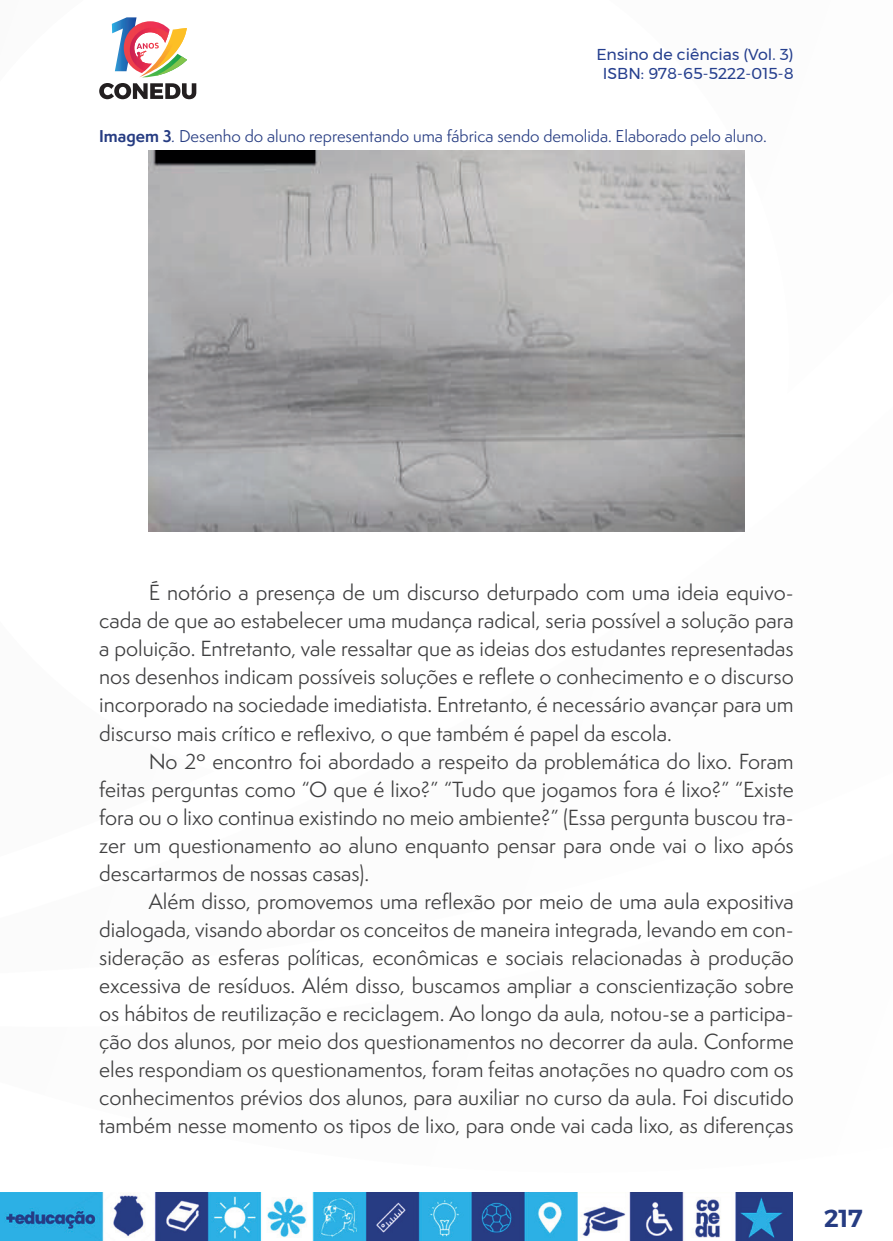
<style>
.page{position:relative;width:893px;height:1241px;background:#fff}
.page>*{position:absolute;margin:0;border:0;box-sizing:border-box;transform-origin:0 0}
.t1{font:600 24.5px "Montserrat";color:#263c82}
._7_CORPO{font:20.12px/28px "Semplicita Pro";color:#3e3e3f;text-align:justify}
._9_LEGENDAS{font:15.75px "Semplicita Pro";color:#263c82}
.t2{font:15.75px/18.9px "Montserrat";color:#253f8e;text-align:center}
.s1{font-weight:700}
.s2{font-style:italic}
</style>
<div class="page">
<svg style="left:112px;top:17px;width:75px;height:60px"></svg>
<svg style="left:99px;top:83px;width:97px;height:16px"></svg>
<img style="left:0;top:1192px;width:793px;height:48px">
<img style="left:149px;top:151px;width:595px;height:380px">
<p class="t2" style="left:596px;top:45px;width:199px">Ensino de ciências (Vol. 3)<br>ISBN: 978-65-5222-015-8</p>
<p class="_9_LEGENDAS" style="left:99px;top:125px;width:669px"><span class="s1">Imagem 3</span><span class="s2">.</span> Desenho do aluno representando uma fábrica sendo demolida. Elaborado pelo aluno.</p>
<p class="_7_CORPO" style="left:99px;top:578px;width:696px;text-indent:50px">É notório a presença de um discurso deturpado com uma ideia equivo&shy;cada de que ao estabelecer uma mudança radical, seria possível a solução para a poluição. Entretanto, vale ressaltar que as ideias dos estudantes representadas nos desenhos indicam possíveis soluções e reflete o conhecimento e o discurso incorporado na sociedade imediatista. Entretanto, é necessário avançar para um discurso mais crítico e reflexivo, o que também é papel da escola.</p>
<p class="_7_CORPO" style="left:99px;top:746px;width:696px;text-indent:50px">No 2º encontro foi abordado a respeito da problemática do lixo. Foram feitas perguntas como “O que é lixo?” “Tudo que jogamos fora é lixo?” “Existe fora ou o lixo continua existindo no meio ambiente?” (Essa pergunta buscou tra&shy;zer um questionamento ao aluno enquanto pensar para onde vai o lixo após descartarmos de nossas casas).</p>
<p class="_7_CORPO" style="left:99px;top:886px;width:696px;text-indent:50px">Além disso, promovemos uma reflexão por meio de uma aula expositiva dialogada, visando abordar os conceitos de maneira integrada, levando em con&shy;sideração as esferas políticas, econômicas e sociais relacionadas à produção excessiva de resíduos. Além disso, buscamos ampliar a conscientização sobre os hábitos de reutilização e reciclagem. Ao longo da aula, notou-se a participa&shy;ção dos alunos, por meio dos questionamentos no decorrer da aula. Conforme eles respondiam os questionamentos, foram feitas anotações no quadro com os conhecimentos prévios dos alunos, para auxiliar no curso da aula. Foi discutido também nesse momento os tipos de lixo, para onde vai cada lixo, as diferenças</p>
<p class="t1" style="left:824px;top:1198px;width:40px">217</p>
</div>
